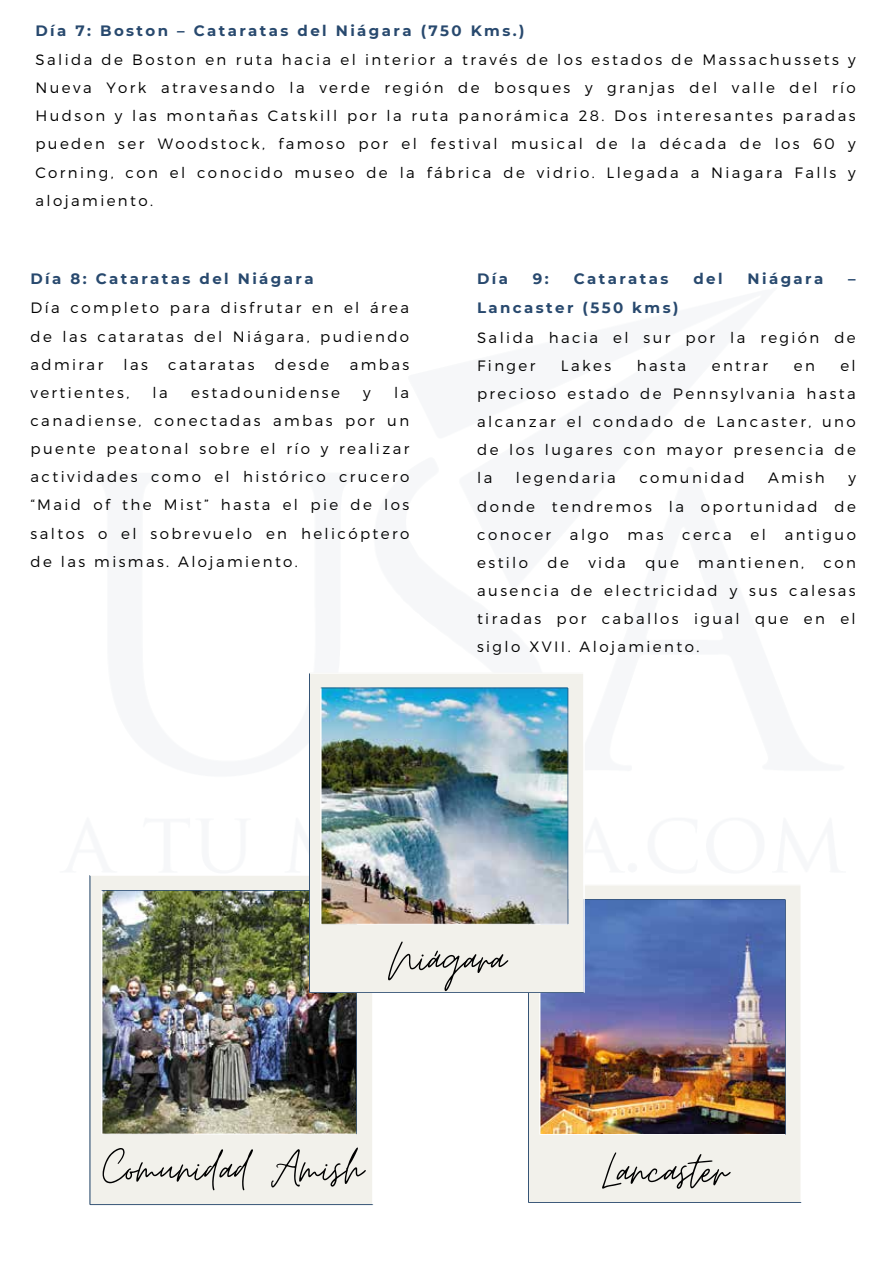
<style>
.page{position:relative;width:894px;height:1264px;background:#fff}
.page>*{position:absolute;margin:0;border:0;box-sizing:border-box;transform-origin:0 0}
.t1{font:54.9px "Moon Time";color:#000}
.t2{font:53.55px "Moon Time";color:#000}
.t3{font:300 15px/28px "Montserrat";letter-spacing:.16em;color:#000;text-align:justify}
.t4{font:700 15px "Montserrat";letter-spacing:.16em;color:#28496e}
</style>
<div class="page">
<img style="left:90px;top:875px;width:282px;height:329px">
<img style="left:528px;top:885px;width:273px;height:317px">
<img style="left:309px;top:673px;width:275px;height:319px">
<p class="t4" style="left:35px;top:20px;width:490px">Día 7: Boston – Cataratas del Niágara (750 Kms.)</p>
<p class="t3" style="left:35px;top:47px;width:821px">Salida de Boston en ruta hacia el interior a travÈs de los estados de Massachussets y Nueva York atravesando la verde regiÛn de bosques y granjas del valle del rÌo Hudson y las montaÒas Catskill por la ruta panor·mica 28. Dos interesantes paradas pueden ser Woodstock, famoso por el festival musical de la dÈcada de los 60 y Corning, con el conocido museo de la f·brica de vidrio. Llegada a Niagara Falls y alojamiento.</p>
<p class="t4" style="left:30px;top:268px;width:284px">Día 8: Cataratas del Niágara</p>
<p class="t3" style="left:30px;top:295px;width:380px">DÌa completo para disfrutar en el ·rea de las cataratas del Ni·gara, pudiendo admirar</p>
<p class="t3" style="left:123px;top:351px;width:26px">las</p>
<p class="t3" style="left:168px;top:351px;width:88px">cataratas</p>
<p class="t3" style="left:275px;top:351px;width:56px">desde</p>
<p class="t3" style="left:349px;top:351px;width:61px">ambas</p>
<p class="t3" style="left:30px;top:380px;width:100px">vertientes,</p>
<p class="t3" style="left:152px;top:380px;width:17px">la</p>
<p class="t3" style="left:191px;top:380px;width:150px">estadounidense</p>
<p class="t3" style="left:363px;top:380px;width:9px">y</p>
<p class="t3" style="left:30px;top:380px;width:380px;text-indent:363px">la canadiense, conectadas ambas por un puente peatonal sobre el rÌo y realizar actividades como el histÛrico crucero ìMaid of the Mistî hasta el pie de los saltos o el sobrevuelo en helicÛptero de las mismas. Alojamiento.</p>
<p class="t4" style="left:477px;top:268px;width:32px">Día</p>
<p class="t4" style="left:533px;top:268px;width:17px">9:</p>
<p class="t4" style="left:573px;top:268px;width:96px">Cataratas</p>
<p class="t4" style="left:693px;top:268px;width:31px">del</p>
<p class="t4" style="left:747px;top:268px;width:77px">Niágara</p>
<p class="t4" style="left:848px;top:268px;width:9px">–</p>
<p class="t4" style="left:477px;top:297px;width:203px">Lancaster (550 kms)</p>
<p class="t3" style="left:477px;top:324px;width:380px">Salida hacia el sur por la regiÛn de<br>Finger</p>
<p class="t3" style="left:477px;top:353px;width:380px;text-indent:363px">el precioso estado de Pennsylvania hasta alcanzar el condado de Lancaster, uno de los lugares con mayor presencia de la</p>
<p class="t3" style="left:560px;top:353px;width:52px">Lakes</p>
<p class="t3" style="left:636px;top:353px;width:51px">hasta</p>
<p class="t3" style="left:711px;top:353px;width:58px">entrar</p>
<p class="t3" style="left:793px;top:353px;width:23px">en</p>
<p class="t3" style="left:515px;top:465px;width:101px">legendaria</p>
<p class="t3" style="left:639px;top:465px;width:107px">comunidad</p>
<p class="t3" style="left:767px;top:465px;width:58px">Amish</p>
<p class="t3" style="left:477px;top:465px;width:380px;text-indent:371px">y donde tendremos la oportunidad de conocer algo mas cerca el antiguo estilo</p>
<p class="t3" style="left:547px;top:549px;width:23px">de</p>
<p class="t3" style="left:588px;top:549px;width:39px">vida</p>
<p class="t3" style="left:645px;top:549px;width:35px">que</p>
<p class="t3" style="left:698px;top:549px;width:107px">mantienen,</p>
<p class="t3" style="left:477px;top:549px;width:380px;text-indent:346px">con ausencia de electricidad y sus calesas tiradas por caballos igual que en el siglo XVII. Alojamiento.</p>
<h2 class="t2" style="left:388px;top:938px;width:119px">Ni·gara</h2>
<h1 class="t1" style="left:102px;top:1147px;width:262px">Comunidad Amish</h1>
<h1 class="t1" style="left:602px;top:1149px;width:127px">Lancaster</h1>
</div>
